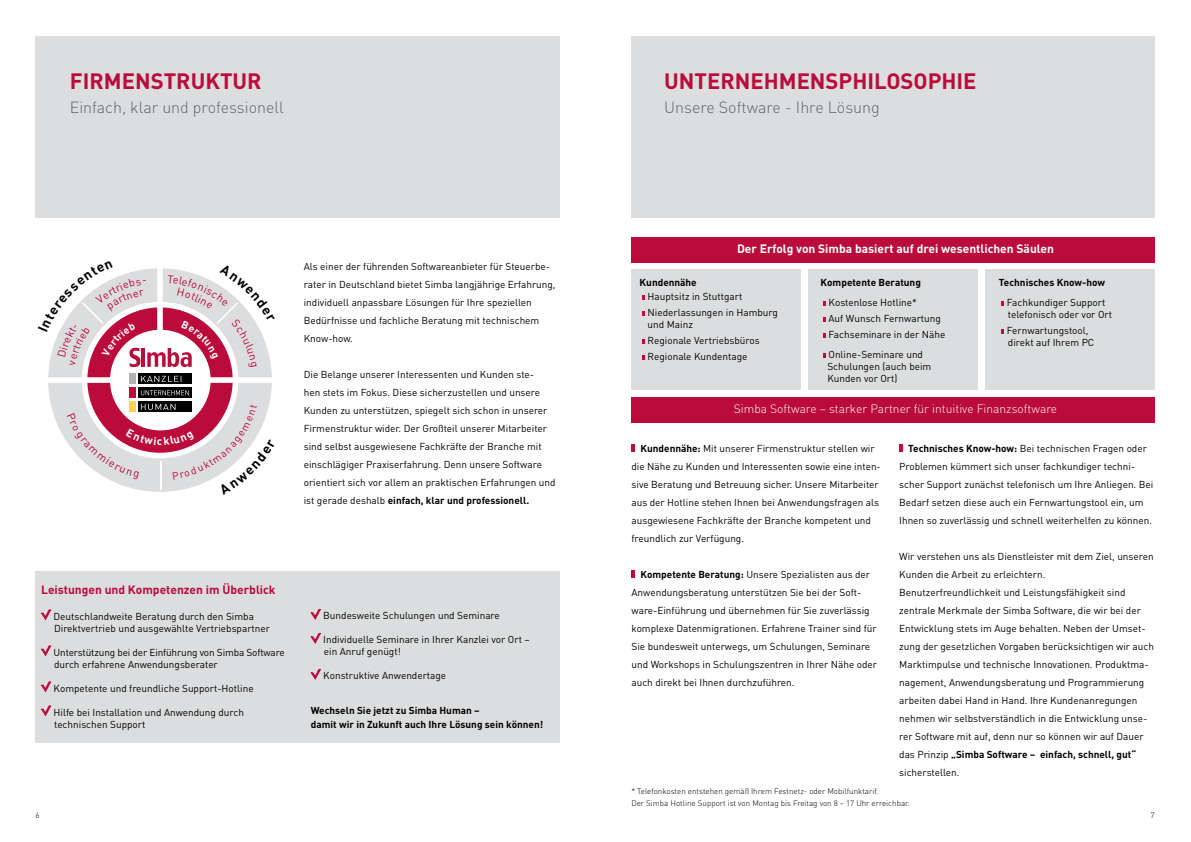
<style>
.page{position:relative;width:1191px;height:842px;background:#fff}
.page>*{position:absolute;margin:0;border:0;box-sizing:border-box;transform-origin:0 0}
.t1{font:700 22px "DIN Pro";color:#ba0b3a}
.t2{font:300 16px "DIN Pro";color:#636466}
.t3{font:300 12px "DIN Pro";color:#fff}
.t4{font:700 12px "DIN Pro";color:#fff}
.t5{font:700 12px "DIN Pro";color:#ba0b3a}
.t6{font:10px/18px "DIN Pro";color:#000}
.t7{font:700 10px/14px "DIN Pro";color:#000}
.t8{font:300 8px/12px "DIN Pro";color:#000}
.s1{font-weight:700}
</style>
<div class="page">
<div style="left:631px;top:269px;width:170px;height:121px;background:#dcddde"></div>
<div style="left:808px;top:269px;width:169px;height:121px;background:#dcddde"></div>
<div style="left:985px;top:269px;width:169px;height:121px;background:#dcddde"></div>
<div style="left:35px;top:570px;width:524px;height:172px;background:#dcddde"></div>
<div style="left:631px;top:36px;width:524px;height:182px;background:#dcddde"></div>
<div style="left:35px;top:36px;width:524px;height:182px;background:#dcddde"></div>
<svg style="left:41px;top:609px;width:10px;height:11px"></svg>
<svg style="left:41px;top:645px;width:10px;height:11px"></svg>
<svg style="left:41px;top:681px;width:10px;height:11px"></svg>
<svg style="left:41px;top:705px;width:10px;height:11px"></svg>
<svg style="left:310px;top:609px;width:11px;height:11px"></svg>
<svg style="left:310px;top:633px;width:11px;height:11px"></svg>
<svg style="left:310px;top:669px;width:11px;height:11px"></svg>
<div style="left:631px;top:398px;width:524px;height:25px;background:#ba0b3a"></div>
<div style="left:631px;top:237px;width:524px;height:25px;background:#ba0b3a"></div>
<svg style="left:642px;top:295px;width:3px;height:5px"></svg>
<svg style="left:642px;top:311px;width:3px;height:5px"></svg>
<svg style="left:642px;top:339px;width:3px;height:5px"></svg>
<svg style="left:642px;top:355px;width:3px;height:5px"></svg>
<svg style="left:823px;top:301px;width:3px;height:5px"></svg>
<svg style="left:823px;top:317px;width:3px;height:5px"></svg>
<svg style="left:823px;top:333px;width:3px;height:5px"></svg>
<svg style="left:823px;top:353px;width:3px;height:5px"></svg>
<svg style="left:1001px;top:301px;width:3px;height:5px"></svg>
<svg style="left:1001px;top:329px;width:3px;height:5px"></svg>
<svg style="left:631px;top:444px;width:4px;height:8px"></svg>
<svg style="left:631px;top:570px;width:4px;height:8px"></svg>
<svg style="left:899px;top:444px;width:4px;height:8px"></svg>
<svg style="left:48px;top:268px;width:224px;height:224px"></svg>
<h1 class="t1" style="left:70px;top:66px;width:193px">FIRMENSTRUKTUR</h1>
<h2 class="t2" style="left:70px;top:96px;width:215px">Einfach, klar und professionell</h2>
<p class="t6" style="left:304px;top:257px;width:253px">Als einer der führenden Softwareanbieter für Steuerbe&shy;rater in Deutschland bietet Simba langjährige Erfahrung, individuell anpassbare Lösungen für Ihre speziellen Bedürfnisse und fachliche Beratung mit technischem Know-how.</p>
<p class="t6" style="left:304px;top:365px;width:253px">Die Belange unserer Interessenten und Kunden ste-<br>hen stets im Fokus. Diese sicherzustellen und unsere Kunden zu unterstützen, spiegelt sich schon in unserer Firmenstruktur wider. Der Großteil unserer Mitarbeiter sind selbst ausgewiesene Fachkräfte der Branche mit einschlägiger Praxiserfahrung. Denn unsere Software orientiert sich vor allem an praktischen Erfahrungen und ist gerade deshalb <span class="s1">einfach, klar und professionell.</span></p>
<p class="t5" style="left:41px;top:581px;width:236px">Leistungen und Kompetenzen im Überblick</p>
<p class="t6" style="left:54px;top:610px;width:218px;line-height:12px">Deutschlandweite Beratung durch den Simba<br>Direktvertrieb und ausgewählte Vertriebspartner</p>
<p class="t6" style="left:54px;top:646px;width:233px;line-height:12px">Unterstützung bei der Einführung von Simba Software durch erfahrene Anwendungsberater</p>
<p class="t6" style="left:54px;top:679px;width:202px">Kompetente und freundliche Support-Hotline</p>
<p class="t6" style="left:54px;top:706px;width:192px;line-height:12px">Hilfe bei Installation und Anwendung durch technischen Support</p>
<p class="t6" style="left:323px;top:606px;width:178px">Bundesweite Schulungen und Seminare</p>
<p class="t6" style="left:323px;top:633px;width:208px;line-height:12px">Individuelle Seminare in Ihrer Kanzlei vor Ort – ein Anruf genügt!</p>
<p class="t6" style="left:323px;top:666px;width:124px">Konstruktive Anwendertage</p>
<p class="t7" style="left:311px;top:703px;width:234px">Wechseln Sie jetzt zu Simba Human –<br>damit wir in Zukunft auch Ihre Lösung sein können!</p>
<h1 class="t1" style="left:664px;top:66px;width:314px">UNTERNEHMENSPHILOSOPHIE</h1>
<h2 class="t2" style="left:664px;top:96px;width:217px">Unsere Software - Ihre Lösung</h2>
<p class="t4" style="left:737px;top:240px;width:318px">Der Erfolg von Simba basiert auf drei wesentlichen Säulen</p>
<p class="t7" style="left:639px;top:275px;width:59px">Kundennähe</p>
<p class="t6" style="left:647px;top:288px;width:132px;line-height:16px">Hauptsitz in Stuttgart<br>Niederlassungen in Hamburg</p>
<p class="t6" style="left:647px;top:316px;width:114px;line-height:16px">und Mainz<br>Regionale Vertriebsbüros<br>Regionale Kundentage</p>
<p class="t7" style="left:820px;top:275px;width:102px">Kompetente Beratung</p>
<p class="t6" style="left:828px;top:294px;width:118px;line-height:16px">Kostenlose Hotline*<br>Auf Wunsch Fernwartung<br>Fachseminare in der Nähe</p>
<p class="t6" style="left:827px;top:348px;width:106px;line-height:12px">Online-Seminare und<br>Schulungen (auch beim<br>Kunden vor Ort)</p>
<p class="t7" style="left:999px;top:275px;width:108px">Technisches Know-how</p>
<p class="t6" style="left:1007px;top:296px;width:107px;line-height:12px">Fachkundiger Support telefonisch oder vor Ort</p>
<p class="t6" style="left:1007px;top:324px;width:89px;line-height:12px">Fernwartungstool, direkt auf Ihrem PC</p>
<p class="t3" style="left:734px;top:401px;width:325px">Simba Software – starker Partner für intuitive Finanzsoftware</p>
<p class="t6" style="left:631px;top:439px;width:251px;text-indent:9px"><span class="s1">Kundennähe:</span> Mit unserer Firmenstruktur stellen wir die Nähe zu Kunden und Interessenten sowie eine inten&shy;sive Beratung und Betreuung sicher. Unsere Mitarbeiter aus der Hotline stehen Ihnen bei Anwendungsfragen als ausgewiesene Fachkräfte der Branche kompetent und freundlich zur Verfügung.</p>
<p class="t6" style="left:631px;top:565px;width:247px;text-indent:9px"><span class="s1">Kompetente Beratung:</span> Unsere Spezialisten aus der Anwendungsberatung unterstützen Sie bei der Soft&shy;ware-Einführung und übernehmen für Sie zuverlässig komplexe Datenmigrationen. Erfahrene Trainer sind für Sie bundesweit unterwegs, um Schulungen, Seminare und Workshops in Schulungszentren in Ihrer Nähe oder auch direkt bei Ihnen durchzuführen.</p>
<p class="t6" style="left:899px;top:439px;width:255px;text-indent:9px"><span class="s1">Technisches Know-how:</span> Bei technischen Fragen oder Problemen kümmert sich unser fachkundiger techni&shy;scher Support zunächst telefonisch um Ihre Anliegen. Bei Bedarf setzen diese auch ein Fernwartungstool ein, um Ihnen so zuverlässig und schnell weiterhelfen zu können.</p>
<p class="t6" style="left:899px;top:547px;width:256px">Wir verstehen uns als Dienstleister mit dem Ziel, unseren Kunden die Arbeit zu erleichtern.<br>Benutzerfreundlichkeit und Leistungsfähigkeit sind zentrale Merkmale der Simba Software, die wir bei der Entwicklung stets im Auge behalten. Neben der Umset&shy;zung der gesetzlichen Vorgaben berücksichtigen wir auch Marktimpulse und technische Innovationen. Produktma&shy;nagement, Anwendungsberatung und Programmierung arbeiten dabei Hand in Hand. Ihre Kundenanregungen nehmen wir selbstverständlich in die Entwicklung unse&shy;rer Software mit auf, denn nur so können wir auf Dauer das Prinzip <span class="s1">„Simba Software – einfach, schnell, gut“ </span>sicherstellen.</p>
<p class="t8" style="left:631px;top:785px;width:280px">* Telefonkosten entstehen gemäß Ihrem Festnetz- oder Mobilfunktarif.<br>Der Simba Hotline Support ist von Montag bis Freitag von 8 – 17 Uhr erreichbar.</p>
<p class="t8" style="left:35px;top:809px;width:6px">6</p>
<p class="t8" style="left:1150px;top:809px;width:6px">7</p>
</div>
